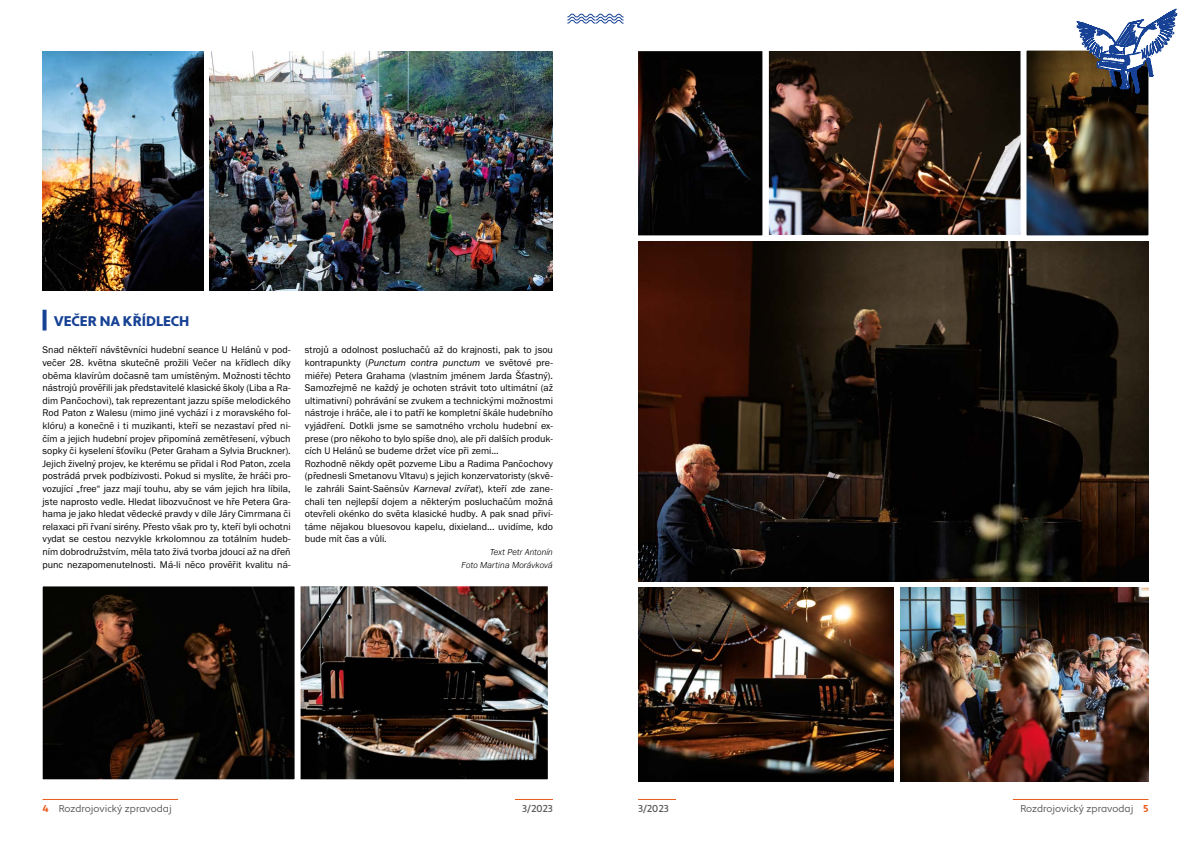
<style>
.page{position:relative;width:1191px;height:842px;background:#fff}
.page>*{position:absolute;margin:0;border:0;box-sizing:border-box;transform-origin:0 0}
.t1{font:900 14px "Apertura";letter-spacing:.005em;color:#164194}
.t2{font:10px/12.6px "Franklin Gothic URW Boo";color:#000;text-align:justify}
.t3{font:10px "Apertura";color:#575756}
.t4{font:500 10px "Apertura";color:#575756}
.t5{font:italic 300 9px/12.6px "Franklin Gothic URW";color:#000;text-align:right}
.s1{font-family:"Franklin Gothic URW Boo Ita"}
.s2{font-weight:700;color:#eb5b1b}
</style>
<div class="page">
<svg style="left:567px;top:13px;width:57px;height:11px"></svg>
<hr style="left:43px;top:799px;width:135px;height:1px;background:#eb5b1b">
<hr style="left:1013px;top:799px;width:135px;height:1px;background:#eb5b1b">
<hr style="left:515px;top:799px;width:38px;height:1px;background:#eb5b1b">
<hr style="left:638px;top:799px;width:38px;height:1px;background:#eb5b1b">
<svg style="left:43px;top:310px;width:4px;height:20px"></svg>
<img style="left:303px;top:586px;width:245px;height:194px">
<svg style="left:638px;top:51px;width:122px;height:185px;background:#0e0b0a"></svg>
<img style="left:760px;top:51px;width:257px;height:185px">
<svg style="left:42px;top:586px;width:261px;height:194px;background:#1e1915"></svg>
<img style="left:210px;top:51px;width:343px;height:239px">
<img style="left:43px;top:51px;width:160px;height:239px">
<img style="left:900px;top:588px;width:248px;height:194px">
<img style="left:638px;top:241px;width:510px;height:341px">
<img style="left:638px;top:588px;width:255px;height:194px">
<svg style="left:1017px;top:8px;width:161px;height:236px"></svg>
<h1 class="t1" style="left:54px;top:312px;width:137px">VEČER NA KŘÍDLECH</h1>
<p class="t2" style="left:43px;top:344px;width:250px">Snad někteří návštěvníci hudební seance U Helánů v pod&shy;večer 28. května skutečně prožili Večer na křídlech díky oběma klavírům dočasně tam umístěným. Možnosti těchto nástrojů prověřili jak představitelé klasické školy (Liba a Ra&shy;dim Pančochovi), tak reprezentant jazzu spíše melodického Rod Paton z Walesu (mimo jiné vychází i z moravského fol&shy;klóru) a konečně i ti muzikanti, kteří se nezastaví před ni&shy;čím a jejich hudební projev připomíná zemětřesení, výbuch sopky či kyselení šťovíku (Peter Graham a Sylvia Bruckner).<br>Jejich živelný projev, ke kterému se přidal i Rod Paton, zcela postrádá prvek podbízivosti. Pokud si myslíte, že hráči pro&shy;vozující „free“ jazz mají touhu, aby se vám jejich hra líbila, jste naprosto vedle. Hledat libozvučnost ve hře Petera Gra&shy;hama je jako hledat vědecké pravdy v díle Járy Cimrmana či relaxaci při řvaní sirény. Přesto však pro ty, kteří byli ochotni vydat se cestou nezvykle krkolomnou za totálním hudeb&shy;ním dobrodružstvím, měla tato živá tvorba jdoucí až na dřeň punc nezapomenutelnosti. Má-li něco prověřit kvalitu ná-</p>
<p class="t2" style="left:305px;top:344px;width:250px;text-align:left">strojů a odolnost posluchačů až do krajnosti, pak to jsou kontrapunkty (<span class="s1">Punctum contra punctum</span> ve světové pre&shy;miéře) Petera Grahama (vlastním jménem Jarda Šťastný).<br>Samozřejmě ne každý je ochoten strávit toto ultimátní (až ultimativní) pohrávání se zvukem a technickými možnostmi nástroje i hráče, ale i to patří ke kompletní škále hudebního vyjádření. Dotkli jsme se samotného vrcholu hudební ex&shy;prese (pro někoho to bylo spíše dno), ale při dalších produk&shy;cích U Helánů se budeme držet více při zemi...<br>Rozhodně někdy opět pozveme Libu a Radima Pančochovy (přednesli Smetanovu Vltavu) s jejich konzervatoristy (skvě&shy;le zahráli Saint-Saënsův <span class="s1">Karneval zvířat</span>), kteří zde zane&shy;chali ten nejlepší dojem a některým posluchačům možná otevřeli okénko do světa klasické hudby. A pak snad přiví&shy;táme nějakou bluesovou kapelu, dixieland... uvidíme, kdo bude mít čas a vůli.</p>
<p class="t5" style="left:461px;top:546px;width:93px">Text Petr Antonín<br>Foto Martina Morávková</p>
<p class="t3" style="left:43px;top:803px;width:131px"><span class="s2">4</span> Rozdrojovický zpravodaj</p>
<p class="t4" style="left:522px;top:803px;width:32px">3/2023</p>
<p class="t4" style="left:638px;top:803px;width:32px">3/2023</p>
<p class="t3" style="left:1020px;top:803px;width:130px">Rozdrojovický zpravodaj <span class="s2">5</span></p>
</div>
